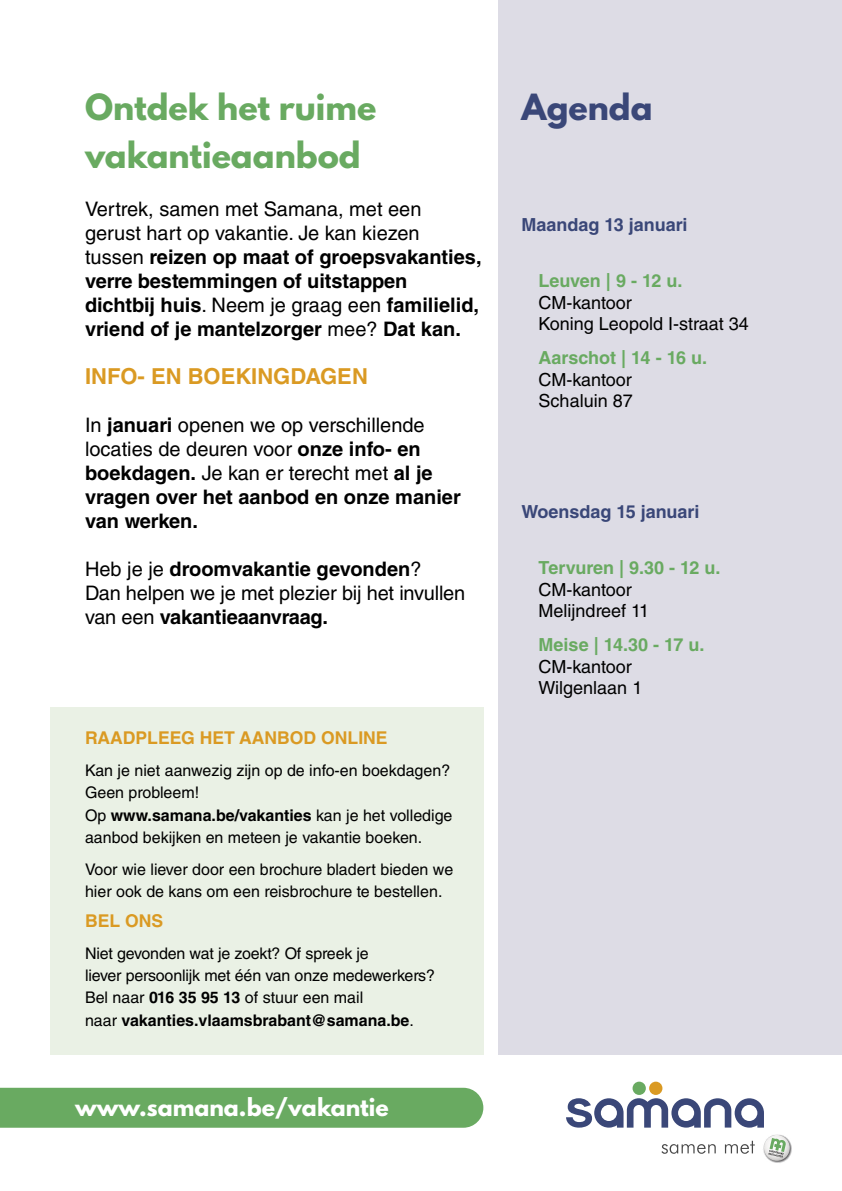
<style>
.page{position:relative;width:842px;height:1191px;background:#fff}
.page>*{position:absolute;margin:0;border:0;box-sizing:border-box;transform-origin:0 0}
.t1{font:700 32px/48px "League Spartan";color:#69aa61}
.t2{font:700 32px "League Spartan";color:#3a4778}
.t3{font:700 22px "League Spartan";color:#fff}
.t4{font:700 22px "Helvetica LT Std";color:#da9a23}
.t5{font:700 20px/24px "Helvetica LT Std";color:#000}
.t6{font:20px/24px "Helvetica LT Std";letter-spacing:-.01em;color:#000}
.t7{font:18px/21.6px "Helvetica LT Std";color:#000}
.t8{font:700 18px "Helvetica LT Std";letter-spacing:-.015em;color:#69aa61}
.t9{font:700 18px "Helvetica LT Std";color:#3a4778}
.t10{font:700 17.6px "Helvetica LT Std";color:#da9a23}
.t11{font:16px/22.4px "Helvetica LT Std";color:#000}
.s1{font-weight:400}
.s2{font-weight:700}
</style>
<div class="page">
<div style="left:50px;top:707px;width:433px;height:347px;background:#eaf1e5"></div>
<div style="left:499px;top:0;width:343px;height:1054px;background:#dddce5"></div>
<svg style="left:661px;top:1144px;width:55px;height:9px"></svg>
<svg style="left:725px;top:1140px;width:30px;height:13px"></svg>
<img style="left:763px;top:1134px;width:29px;height:29px">
<svg style="left:764px;top:1135px;width:26px;height:25px"></svg>
<svg style="left:764px;top:1135px;width:25px;height:24px"></svg>
<svg style="left:566px;top:1098px;width:198px;height:29px"></svg>
<div style="left:632px;top:1081px;width:14px;height:14px;background:#69aa61;border-radius:50%"></div>
<div style="left:649px;top:1081px;width:13px;height:14px;background:#da9a23;border-radius:50%"></div>
<div style="left:0;top:1087px;width:483px;height:40px;background:#69aa61"></div>
<h1 class="t1" style="left:85px;top:83px;width:293px">Ontdek het ruime vakantieaanbod</h1>
<p class="t5" style="left:85px;top:197px;width:398px"><span class="s1">Vertrek, samen met Samana, met een gerust hart op vakantie. Je kan kiezen tussen</span> reizen op maat of groepsvakanties, verre bestemmingen of uitstappen dichtbij huis<span class="s1">. Neem je graag een</span> familielid, vriend of je mantelzorger <span class="s1">mee?</span> Dat kan.</p>
<h2 class="t4" style="left:85px;top:363px;width:284px">info- en boekingdagen</h2>
<p class="t5" style="left:85px;top:413px;width:377px"><span class="s1">In</span> januari <span class="s1">openen we op verschillende locaties de deuren voor</span> onze info- en boekdagen. <span class="s1">Je kan er terecht met</span> al je vragen over het aanbod en onze manier van werken.</p>
<p class="t6" style="left:85px;top:557px;width:382px">Heb je je <span class="s2">droomvakantie gevonden</span>?<br>Dan helpen we je met plezier bij het invullen van een <span class="s2">vakantieaanvraag.</span></p>
<p class="t10" style="left:85px;top:727px;width:304px">Raadpleeg het aanbod online</p>
<p class="t11" style="left:85px;top:759px;width:369px">Kan je niet aanwezig zijn op de info-en boekdagen?<br>Geen probleem!<br>Op <span class="s2">www.samana.be/vakanties</span> kan je het volledige aanbod bekijken en meteen je vakantie boeken.</p>
<p class="t11" style="left:85px;top:857px;width:370px">Voor wie liever door een brochure bladert bieden we hier ook de kans om een reisbrochure te bestellen.</p>
<p class="t10" style="left:85px;top:910px;width:78px">Bel ons</p>
<p class="t11" style="left:85px;top:941px;width:351px">Niet gevonden wat je zoekt? Of spreek je<br>liever persoonlijk met één van onze medewerkers?<br>Bel naar <span class="s2">016 35 95 13</span> of stuur een mail<br>naar <span class="s2">vakanties.vlaamsbrabant@samana.be</span>.</p>
<h2 class="t3" style="left:75px;top:1089px;width:315px">www.samana.be/vakantie</h2>
<h1 class="t2" style="left:522px;top:82px;width:132px">Agenda</h1>
<p class="t9" style="left:522px;top:214px;width:167px">Maandag 13 januari</p>
<p class="t8" style="left:539px;top:270px;width:145px">Leuven | 9 - 12 u.</p>
<p class="t7" style="left:539px;top:291px;width:212px">CM-kantoor<br>Koning Leopold I-straat 34</p>
<p class="t8" style="left:539px;top:347px;width:170px">Aarschot | 14 - 16 u.</p>
<p class="t7" style="left:539px;top:368px;width:96px">CM-kantoor<br>Schaluin 87</p>
<p class="t9" style="left:522px;top:501px;width:179px">Woensdag 15 januari</p>
<p class="t8" style="left:539px;top:557px;width:183px">Tervuren | 9.30 - 12 u.</p>
<p class="t7" style="left:539px;top:578px;width:112px">CM-kantoor<br>Melijndreef 11</p>
<p class="t8" style="left:539px;top:634px;width:167px">Meise | 14.30 - 17 u.</p>
<p class="t7" style="left:539px;top:655px;width:105px">CM-kantoor<br>Wilgenlaan 1</p>
</div>
